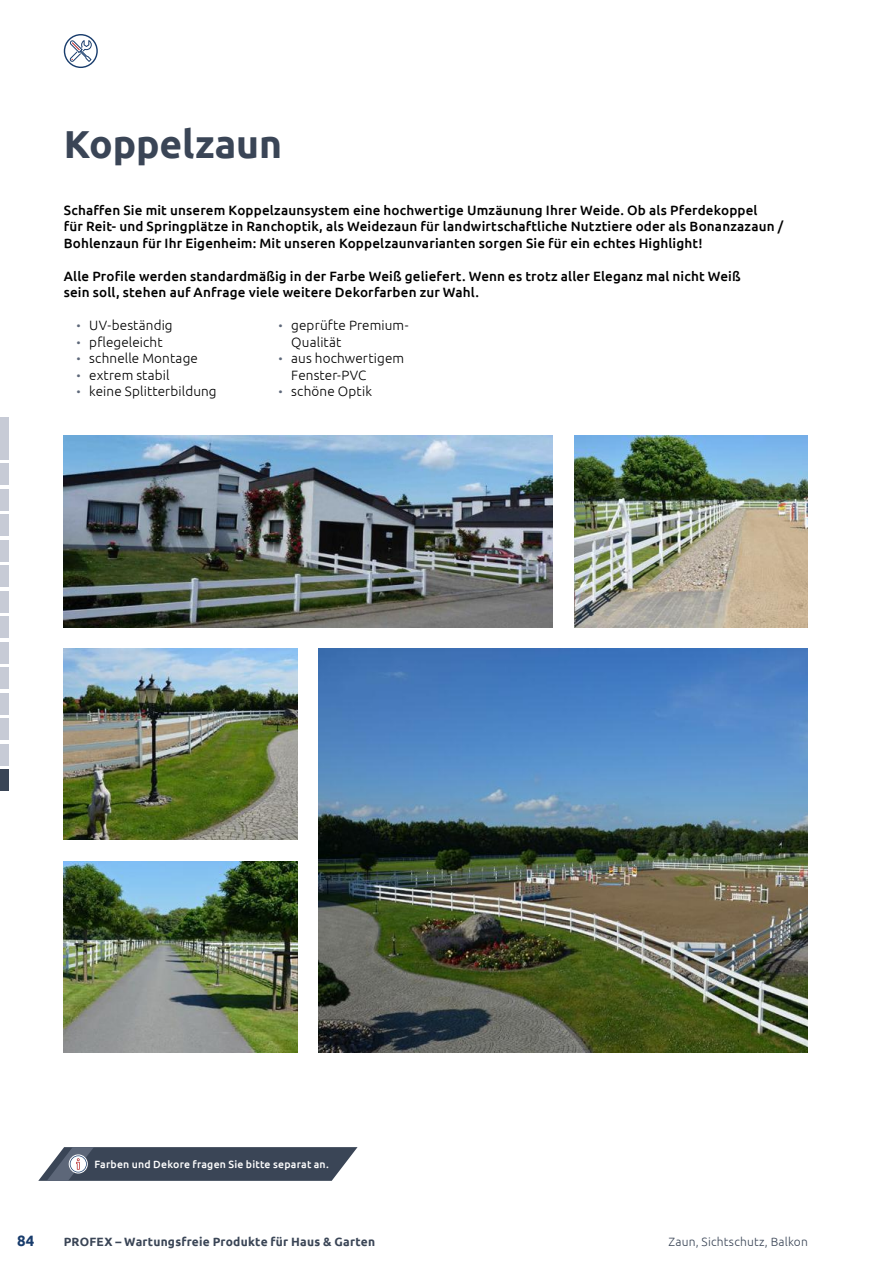
<style>
.page{position:relative;width:893px;height:1263px;background:#fff}
.page>*{position:absolute;margin:0;border:0;box-sizing:border-box;transform-origin:0 0}
.t1{font:700 39px "Ubuntu";letter-spacing:-.005em;color:#3a4556}
.t2{font:700 15px "Ubuntu";color:#183c6c}
.t3{font:500 13.5px/16.5px "Ubuntu";letter-spacing:.01em;color:#000}
.t4{font:300 13.5px/16.5px "Ubuntu";letter-spacing:.01em;color:#000}
.t5{font:700 12px "Ubuntu";letter-spacing:.02em;color:#3a4556}
.t6{font:300 12px "Ubuntu";letter-spacing:.015em;color:#3a4556}
.t7{font:500 10.5px "Ubuntu";letter-spacing:.02em;color:#fff}
.s1{font-size:12px;color:#5d6779}
</style>
<div class="page">
<svg style="left:64px;top:34px;width:34px;height:34px"></svg>
<div style="left:0;top:417px;width:9px;height:42px;background:#c7cbd6"></div>
<div style="left:0;top:463px;width:9px;height:22px;background:#c7cbd6"></div>
<div style="left:0;top:489px;width:9px;height:21px;background:#c7cbd6"></div>
<div style="left:0;top:514px;width:9px;height:22px;background:#c7cbd6"></div>
<div style="left:0;top:540px;width:9px;height:21px;background:#c7cbd6"></div>
<div style="left:0;top:566px;width:9px;height:21px;background:#c7cbd6"></div>
<div style="left:0;top:591px;width:9px;height:21px;background:#c7cbd6"></div>
<div style="left:0;top:617px;width:9px;height:21px;background:#c7cbd6"></div>
<div style="left:0;top:642px;width:9px;height:21px;background:#c7cbd6"></div>
<div style="left:0;top:668px;width:9px;height:21px;background:#c7cbd6"></div>
<div style="left:0;top:693px;width:9px;height:21px;background:#c7cbd6"></div>
<div style="left:0;top:719px;width:9px;height:21px;background:#c7cbd6"></div>
<div style="left:0;top:744px;width:9px;height:21px;background:#c7cbd6"></div>
<div style="left:0;top:770px;width:9px;height:21px;background:#3a4556"></div>
<img style="left:574px;top:436px;width:234px;height:191px">
<img style="left:319px;top:648px;width:489px;height:404px">
<img style="left:64px;top:861px;width:234px;height:191px">
<img style="left:64px;top:436px;width:489px;height:191px">
<img style="left:64px;top:648px;width:234px;height:192px">
<svg style="left:38px;top:1147px;width:320px;height:34px;background:#515b6a"></svg>
<h1 class="t1" style="left:64px;top:120px;width:220px">Koppelzaun</h1>
<p class="t3" style="left:64px;top:201px;width:721px">Schaffen Sie mit unserem Koppelzaunsystem eine hochwertige Umzäunung Ihrer Weide. Ob als Pferdekoppel<br>für Reit- und Springplätze in Ranchoptik, als Weidezaun für landwirtschaftliche Nutztiere oder als Bonanzazaun /<br>Bohlenzaun für Ihr Eigenheim: Mit unseren Koppelzaunvarianten sorgen Sie für ein echtes Highlight!</p>
<p class="t3" style="left:64px;top:267px;width:678px">Alle Profile werden standardmäßig in der Farbe Weiß geliefert. Wenn es trotz aller Eleganz mal nicht Weiß sein soll, stehen auf Anfrage viele weitere Dekorfarben zur Wahl.</p>
<p class="t4" style="left:77px;top:317px;width:98px"><span class="s1">•</span> UV-beständig</p>
<p class="t4" style="left:77px;top:333px;width:88px"><span class="s1">•</span> pflegeleicht</p>
<p class="t4" style="left:77px;top:350px;width:123px"><span class="s1">•</span> schnelle Montage</p>
<p class="t4" style="left:77px;top:366px;width:95px"><span class="s1">•</span> extrem stabil</p>
<p class="t4" style="left:77px;top:383px;width:142px"><span class="s1">•</span> keine Splitterbildung</p>
<p class="t4" style="left:291px;top:317px;width:119px;text-indent:-13px"><span class="s1">•</span> geprüfte Premium-<br>Qualität</p>
<p class="t4" style="left:291px;top:350px;width:114px;text-indent:-13px"><span class="s1">•</span> aus hochwertigem<br>Fenster-PVC</p>
<p class="t4" style="left:279px;top:383px;width:95px"><span class="s1">•</span> schöne Optik</p>
<p class="t7" style="left:95px;top:1158px;width:236px">Farben und Dekore fragen Sie bitte separat an.</p>
<p class="t2" style="left:17px;top:1231px;width:19px">84</p>
<p class="t5" style="left:64px;top:1234px;width:313px">PROFEX – Wartungsfreie Produkte für Haus &amp; Garten</p>
<p class="t6" style="left:669px;top:1234px;width:141px">Zaun, Sichtschutz, Balkon</p>
</div>
